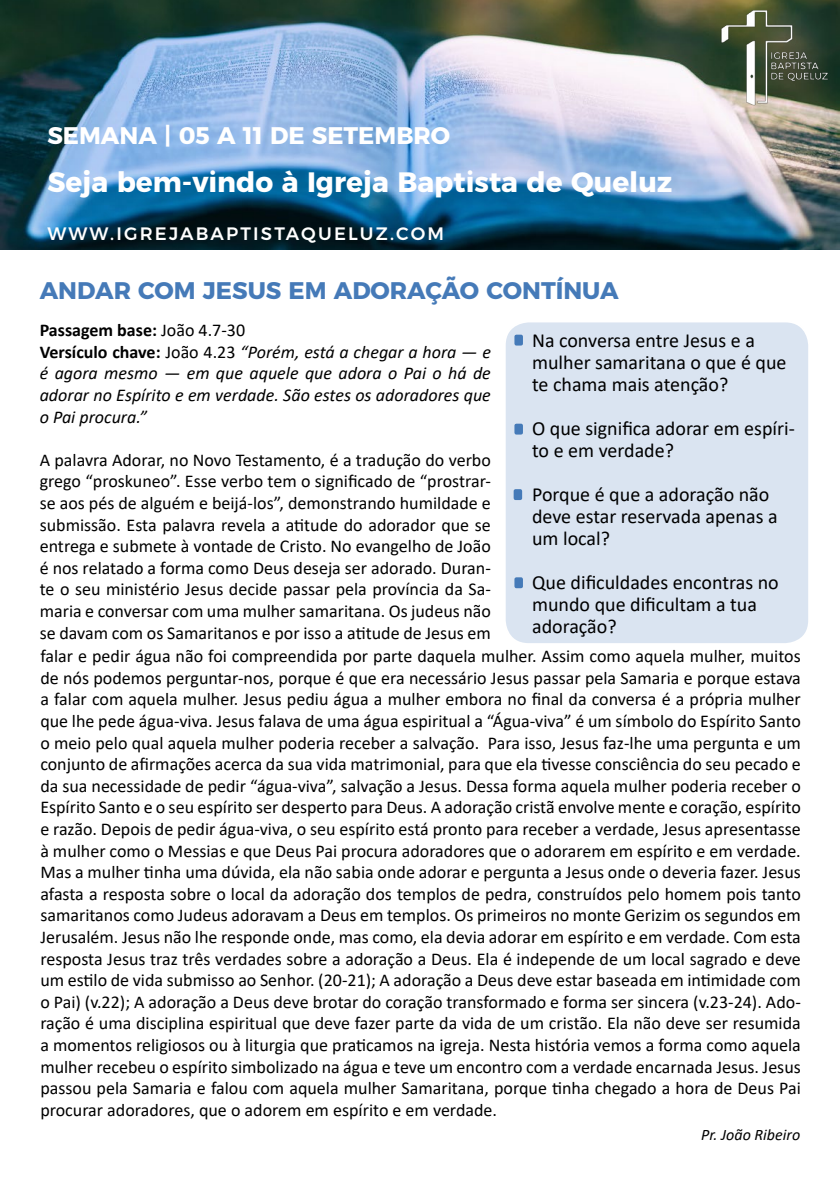
<style>
.page{position:relative;width:840px;height:1191px;background:#fff}
.page>*{position:absolute;margin:0;border:0;box-sizing:border-box;transform-origin:0 0}
.t1{font:700 28px "Montserrat";color:#fff}
.t2{font:700 24px "Montserrat";color:#457ab8}
.t3{font:700 24px "Montserrat";color:#fff}
.t4{font:20px/22px "Calibri";color:#000}
.t5{font:18px/21.6px "Calibri";color:#000;text-align:justify}
.t6{font:italic 18px/21.6px "Calibri";color:#000}
.t7{font:500 18px "Montserrat";letter-spacing:.12em;color:#fff}
.t8{font:italic 16px "Calibri";color:#000}
.s1{font-weight:700;font-style:normal}
.s2{font-style:normal}
</style>
<div class="page">
<img style="left:0;top:0;width:839px;height:250px">
<div style="left:504px;top:321px;width:304px;height:323px;background:#dae4f1;border-radius:24px"></div>
<div style="left:503px;top:320px;width:306px;height:325px;border:2px solid #fff;border-radius:24px"></div>
<div style="left:514px;top:424px;width:8px;height:10px;background:#457ab8;border-radius:2px"></div>
<div style="left:513px;top:489px;width:9px;height:11px;background:#457ab8;border-radius:2px"></div>
<div style="left:514px;top:577px;width:8px;height:11px;background:#457ab8;border-radius:2px"></div>
<div style="left:514px;top:335px;width:8px;height:10px;background:#457ab8;border-radius:2px"></div>
<img style="left:714px;top:6px;width:125px;height:103px">
<h2 class="t3" style="left:47px;top:116px;width:404px">SEMANA | 05 A 11 DE SETEMBRO</h2>
<h1 class="t1" style="left:47px;top:159px;width:626px">SEJA BEM-VINDO À IGREJA BAPTISTA DE QUELUZ</h1>
<p class="t7" style="left:47px;top:219px;width:398px">WWW.IGREJABAPTISTAQUELUZ.COM</p>
<h2 class="t2" style="left:40px;top:270px;width:580px">ANDAR COM JESUS EM ADORAÇÃO CONTÍNUA</h2>
<p class="t4" style="left:531px;top:329px;width:256px">Na conversa entre Jesus e a mulher samaritana o que é que te chama mais atenção?</p>
<p class="t4" style="left:531px;top:417px;width:264px">O que significa adorar em espíri&shy;to e em verdade?</p>
<p class="t4" style="left:531px;top:483px;width:247px">Porque é que a adoração não deve estar reservada apenas a um local?</p>
<p class="t4" style="left:531px;top:571px;width:248px">Que dificuldades encontras no mundo que dificultam a tua adoração?</p>
<p class="t6" style="left:40px;top:319px;width:452px"><span class="s1">Passagem base:</span> <span class="s2">João 4.7-30<br></span><span class="s1">Versículo chave:</span> <span class="s2">João 4.23</span> “Porém, está a chegar a hora — e é agora mesmo — em que aquele que adora o Pai o há de adorar no Espírito e em verdade. São estes os adoradores que o Pai procura.”</p>
<p class="t5" style="left:40px;top:448px;width:452px">A palavra Adorar, no Novo Testamento, é a tradução do verbo grego “proskuneo”. Esse verbo tem o significado de “prostrar&shy;se aos pés de alguém e beijá-los”, demonstrando humildade e submissão. Esta palavra revela a atitude do adorador que se entrega e submete à vontade de Cristo. No evangelho de João é nos relatado a forma como Deus deseja ser adorado. Duran&shy;te o seu ministério Jesus decide passar pela província da Sa&shy;maria e conversar com uma mulher samaritana. Os judeus não se davam com os Samaritanos e por isso a atitude de Jesus em</p>
<p class="t5" style="left:40px;top:645px;width:761px">falar e pedir água não foi compreendida por parte daquela mulher. Assim como aquela mulher, muitos de nós podemos perguntar-nos, porque é que era necessário Jesus passar pela Samaria e porque estava a falar com aquela mulher. Jesus pediu água a mulher embora no final da conversa é a própria mulher que lhe pede água-viva. Jesus falava de uma água espiritual a “Água-viva” é um símbolo do Espírito Santo o meio pelo qual aquela mulher poderia receber a salvação. Para isso, Jesus faz-lhe uma pergunta e um conjunto de afirmações acerca da sua vida matrimonial, para que ela tivesse consciência do seu pecado e da sua necessidade de pedir “água-viva”, salvação a Jesus. Dessa forma aquela mulher poderia receber o Espírito Santo e o seu espírito ser desperto para Deus. A adoração cristã envolve mente e coração, espírito e razão. Depois de pedir água-viva, o seu espírito está pronto para receber a verdade, Jesus apresentasse à mulher como o Messias e que Deus Pai procura adoradores que o adorarem em espírito e em verdade.<br>Mas a mulher tinha uma dúvida, ela não sabia onde adorar e pergunta a Jesus onde o deveria fazer. Jesus afasta a resposta sobre o local da adoração dos templos de pedra, construídos pelo homem pois tanto samaritanos como Judeus adoravam a Deus em templos. Os primeiros no monte Gerizim os segundos em Jerusalém. Jesus não lhe responde onde, mas como, ela devia adorar em espírito e em verdade. Com esta resposta Jesus traz três verdades sobre a adoração a Deus. Ela é independe de um local sagrado e deve um estilo de vida submisso ao Senhor. (20-21); A adoração a Deus deve estar baseada em intimidade com o Pai) (v.22); A adoração a Deus deve brotar do coração transformado e forma ser sincera (v.23-24). Ado&shy;ração é uma disciplina espiritual que deve fazer parte da vida de um cristão. Ela não deve ser resumida a momentos religiosos ou à liturgia que praticamos na igreja. Nesta história vemos a forma como aquela mulher recebeu o espírito simbolizado na água e teve um encontro com a verdade encarnada Jesus. Jesus passou pela Samaria e falou com aquela mulher Samaritana, porque tinha chegado a hora de Deus Pai procurar adoradores, que o adorem em espírito e em verdade.</p>
<p class="t8" style="left:700px;top:1123px;width:101px">Pr. João Ribeiro</p>
</div>
